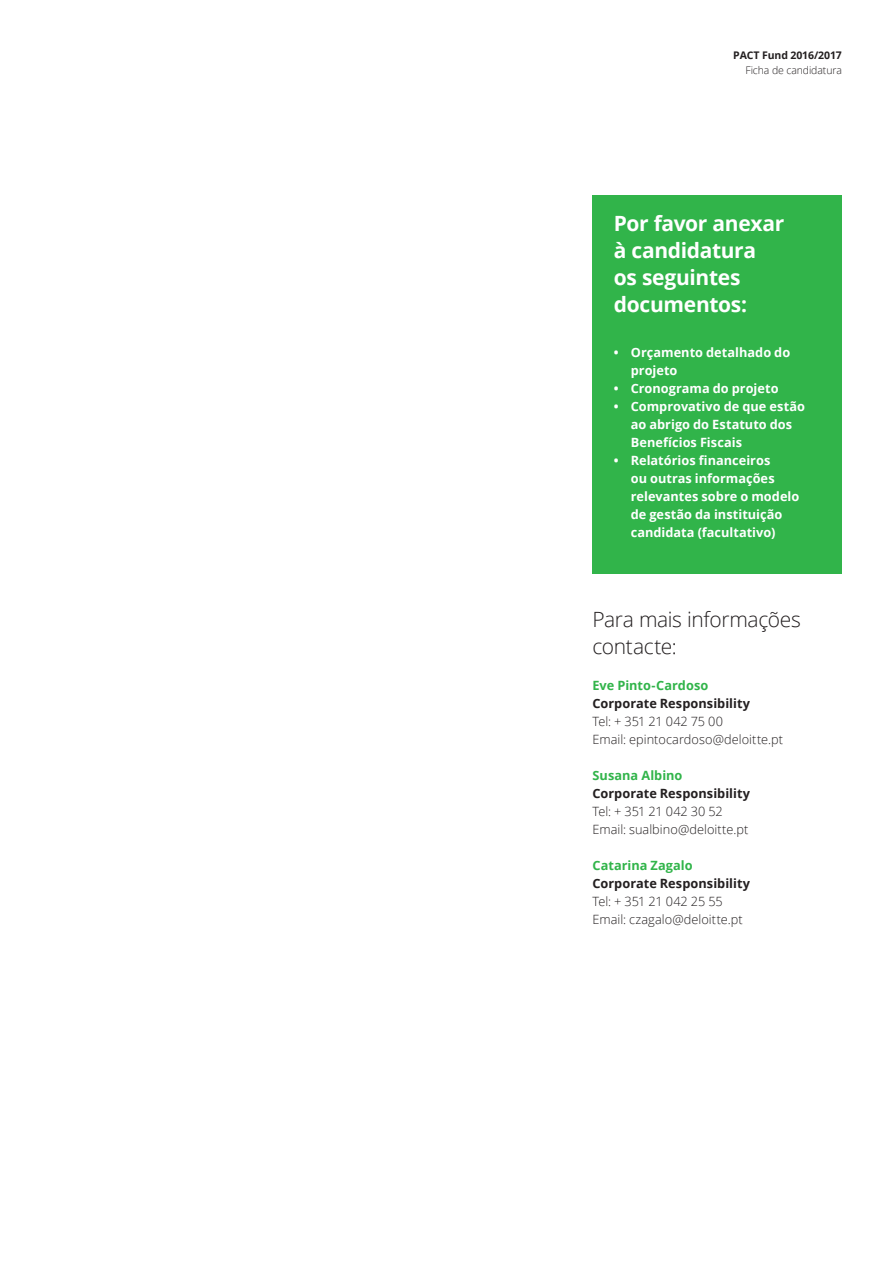
<style>
.page{position:relative;width:893px;height:1263px;background:#fff}
.page>*{position:absolute;margin:0;border:0;box-sizing:border-box;transform-origin:0 0}
.Small_heading_bold{font:700 21px/27px "Open Sans";letter-spacing:-.015em;color:#fff}
.Introduction__14_18p{font:300 21px/27px "Open Sans";letter-spacing:-.015em;color:#231f20}
.t1{font:700 12.75px/18px "Open Sans";color:#fff}
.Body_copy__8_5_12pt{font:300 12.75px "Open Sans";color:#231f20}
.Subhead_B__8_5_12pt{font:700 12.75px "Open Sans";color:#231f20}
.Subhead_A__8_5_12pt{font:700 12.75px "Open Sans";color:#31b44a}
.Brochure_title__foli{font:300 10.5px/14.2px "Open Sans";letter-spacing:-.01em;color:#231f20;text-align:right}
.s1{font-weight:700}
</style>
<div class="page">
<div style="left:592px;top:195px;width:250px;height:378px;background:#31b44a"></div>
<p class="Brochure_title__foli" style="left:733px;top:48px;width:110px"><span class="s1">PACT Fund 2016/2017<br></span>Ficha de candidatura</p>
<p class="Small_heading_bold" style="left:614px;top:209px;width:172px">Por favor anexar à candidatura os seguintes documentos:</p>
<p class="t1" style="left:631px;top:343px;width:161px;text-indent:-17px">• Orçamento detalhado do projeto</p>
<p class="t1" style="left:614px;top:379px;width:166px">• Cronograma do projeto</p>
<p class="t1" style="left:631px;top:397px;width:176px;text-indent:-17px">• Comprovativo de que estão ao abrigo do Estatuto dos<br>Benefícios Fiscais</p>
<p class="t1" style="left:631px;top:451px;width:170px;text-indent:-17px">• Relatórios financeiros<br>ou outras informações relevantes sobre o modelo de gestão da instituição candidata (facultativo)</p>
<p class="Introduction__14_18p" style="left:592px;top:605px;width:210px">Para mais informações contacte:</p>
<p class="Subhead_A__8_5_12pt" style="left:592px;top:676px;width:117px">Eve Pinto-Cardoso</p>
<p class="Subhead_B__8_5_12pt" style="left:592px;top:694px;width:159px">Corporate Responsibility</p>
<p class="Body_copy__8_5_12pt" style="left:592px;top:713px;width:132px">Tel: + 351 21 042 75 00</p>
<p class="Body_copy__8_5_12pt" style="left:592px;top:731px;width:192px">Email: epintocardoso@deloitte.pt</p>
<p class="Subhead_A__8_5_12pt" style="left:592px;top:766px;width:92px">Susana Albino</p>
<p class="Subhead_B__8_5_12pt" style="left:592px;top:784px;width:159px">Corporate Responsibility</p>
<p class="Body_copy__8_5_12pt" style="left:592px;top:803px;width:132px">Tel: + 351 21 042 30 52</p>
<p class="Body_copy__8_5_12pt" style="left:592px;top:821px;width:157px">Email: sualbino@deloitte.pt</p>
<p class="Subhead_A__8_5_12pt" style="left:592px;top:856px;width:102px">Catarina Zagalo</p>
<p class="Subhead_B__8_5_12pt" style="left:592px;top:874px;width:159px">Corporate Responsibility</p>
<p class="Body_copy__8_5_12pt" style="left:592px;top:893px;width:132px">Tel: + 351 21 042 25 55</p>
<p class="Body_copy__8_5_12pt" style="left:592px;top:911px;width:152px">Email: czagalo@deloitte.pt</p>
</div>
